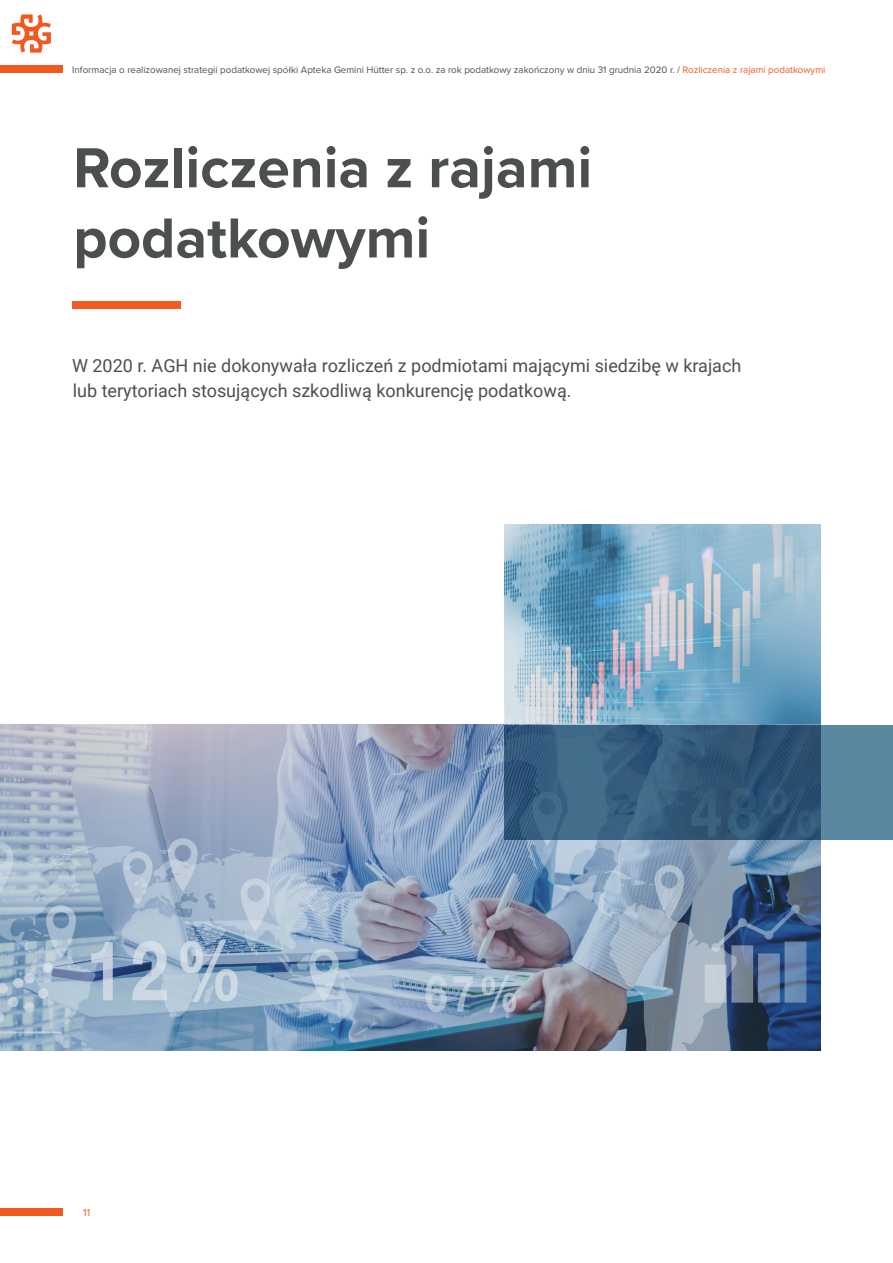
<style>
.page{position:relative;width:893px;height:1263px;background:#fff}
.page>*{position:absolute;margin:0;border:0;box-sizing:border-box;transform-origin:0 0}
.Nagłówek{font:700 58.5px/70.2px "Proxima Nova";color:#4c4f50}
.Styl_akapitowy_1{font:18px/25.5px "Roboto";color:#4c4f50}
.t1{font:10.5px "Proxima Nova";color:#f15921}
.Nagłówek-2{font:9.75px "Proxima Nova";color:#4c4f50}
.s1{color:#f15921}
</style>
<div class="page">
<div style="left:0;top:66px;width:63px;height:7px;background:#f15921"></div>
<div style="left:0;top:1209px;width:63px;height:7px;background:#f15921"></div>
<div style="left:72px;top:302px;width:108px;height:7px;background:#f15921"></div>
<svg style="left:12px;top:14px;width:39px;height:39px"></svg>
<img style="left:505px;top:524px;width:316px;height:201px">
<img style="left:0;top:725px;width:821px;height:326px">
<svg style="left:505px;top:725px;width:388px;height:114px;background:#3a6382"></svg>
<p class="Nagłówek-2" style="left:72px;top:62px;width:755px">Informacja o realizowanej strategii podatkowej spółki Apteka Gemini Hütter sp. z o.o. za rok podatkowy zakończony w dniu 31 grudnia 2020 r. / <span class="s1">Rozliczenia z rajami podatkowymi</span></p>
<p class="Nagłówek" style="left:73px;top:131px;width:521px">Rozliczenia z rajami podatkowymi</p>
<p class="Styl_akapitowy_1" style="left:72px;top:352px;width:671px">W 2020 r. AGH nie dokonywała rozliczeń z podmiotami mającymi siedzibę w krajach lub terytoriach stosujących szkodliwą konkurencję podatkową.</p>
<p class="t1" style="left:83px;top:1205px;width:9px">11</p>
</div>
